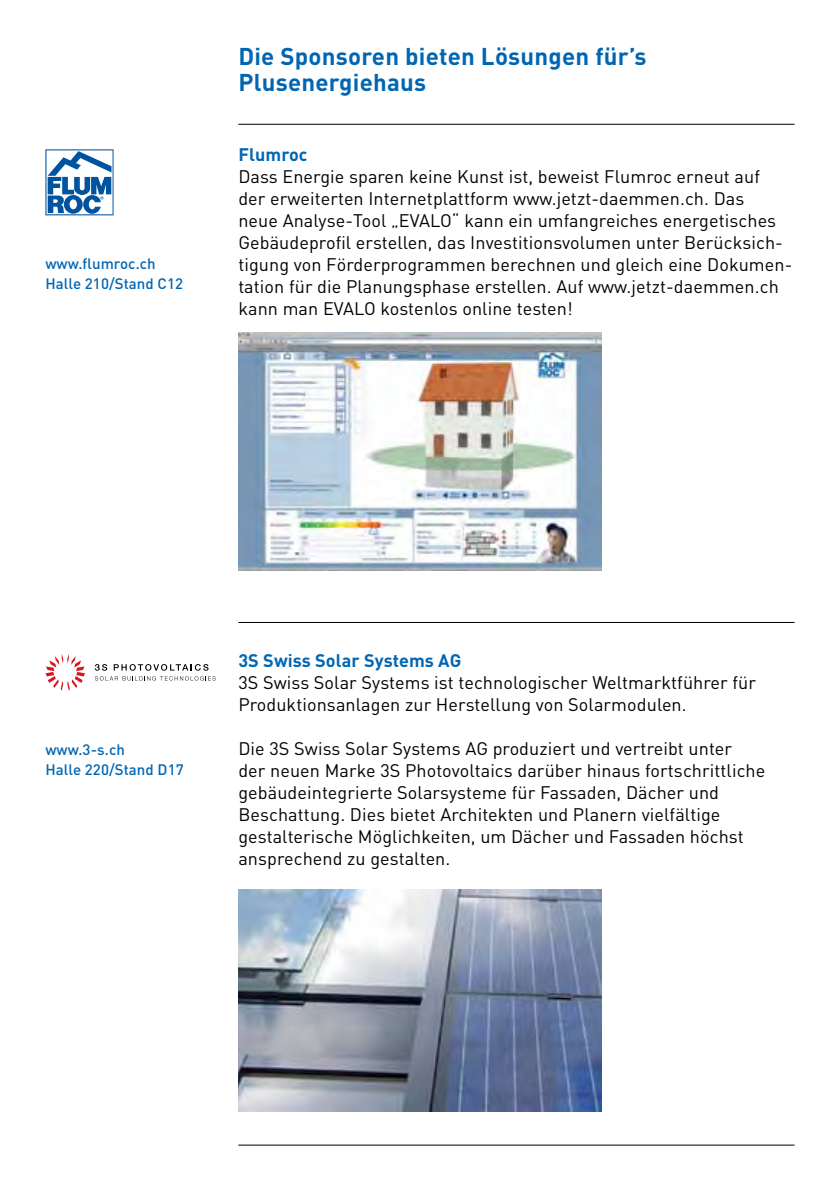
<style>
.page{position:relative;width:840px;height:1191px;background:#fff}
.page>*{position:absolute;margin:0;border:0;box-sizing:border-box;transform-origin:0 0}
.t1{font:700 24px/26px "DIN";letter-spacing:.01em;color:#0066b3}
.t2{font:18px/22px "DIN";letter-spacing:.005em;color:#000}
.t3{font:700 18px "DIN";letter-spacing:.005em;color:#0066b3}
.t4{font:500 15px/20px "DIN";letter-spacing:.005em;color:#0066b3}
</style>
<div class="page">
<hr style="left:238px;top:1144px;width:556px;height:1px;background:#000">
<hr style="left:238px;top:124px;width:556px;height:1px;background:#000">
<svg style="left:45px;top:149px;width:68px;height:66px"></svg>
<hr style="left:238px;top:622px;width:556px;height:1px;background:#000">
<img style="left:238px;top:332px;width:363px;height:238px">
<img style="left:238px;top:889px;width:363px;height:222px">
<svg style="left:95px;top:664px;width:12px;height:6px"></svg>
<svg style="left:114px;top:664px;width:94px;height:6px"></svg>
<svg style="left:95px;top:676px;width:120px;height:4px"></svg>
<svg style="left:45px;top:654px;width:40px;height:37px"></svg>
<p class="t4" style="left:45px;top:253px;width:139px">www.flumroc.ch<br>Halle 210/Stand C12</p>
<h1 class="t1" style="left:238px;top:43px;width:409px">Die Sponsoren bieten Lösungen für’s<br>Plusenergiehaus</h1>
<p class="t3" style="left:238px;top:143px;width:71px">Flumroc</p>
<p class="t2" style="left:238px;top:165px;width:555px">Dass Energie sparen keine Kunst ist, beweist Flumroc erneut auf<br>der erweiterten Internetplattform www.jetzt-daemmen.ch. Das<br>neue Analyse-Tool „EVALO“ kann ein umfangreiches energetisches Gebäudeprofil erstellen, das Investitionsvolumen unter Berücksich&shy;tigung von Förderprogrammen berechnen und gleich eine Dokumen&shy;tation für die Planungsphase erstellen. Auf www.jetzt-daemmen.ch kann man EVALO kostenlos online testen!</p>
<p class="t4" style="left:45px;top:739px;width:140px">www.3-s.ch<br>Halle 220/Stand D17</p>
<p class="t3" style="left:238px;top:649px;width:224px">3S Swiss Solar Systems AG</p>
<p class="t2" style="left:238px;top:671px;width:519px">3S Swiss Solar Systems ist technologischer Weltmarktführer für<br>Produktionsanlagen zur Herstellung von Solarmodulen.</p>
<p class="t2" style="left:238px;top:737px;width:528px">Die 3S Swiss Solar Systems AG produziert und vertreibt unter<br>der neuen Marke 3S Photovoltaics darüber hinaus fortschrittliche gebäudeintegrierte Solarsysteme für Fassaden, Dächer und Beschattung. Dies bietet Architekten und Planern vielfältige gestalterische Möglichkeiten, um Dächer und Fassaden höchst ansprechend zu gestalten.</p>
</div>
